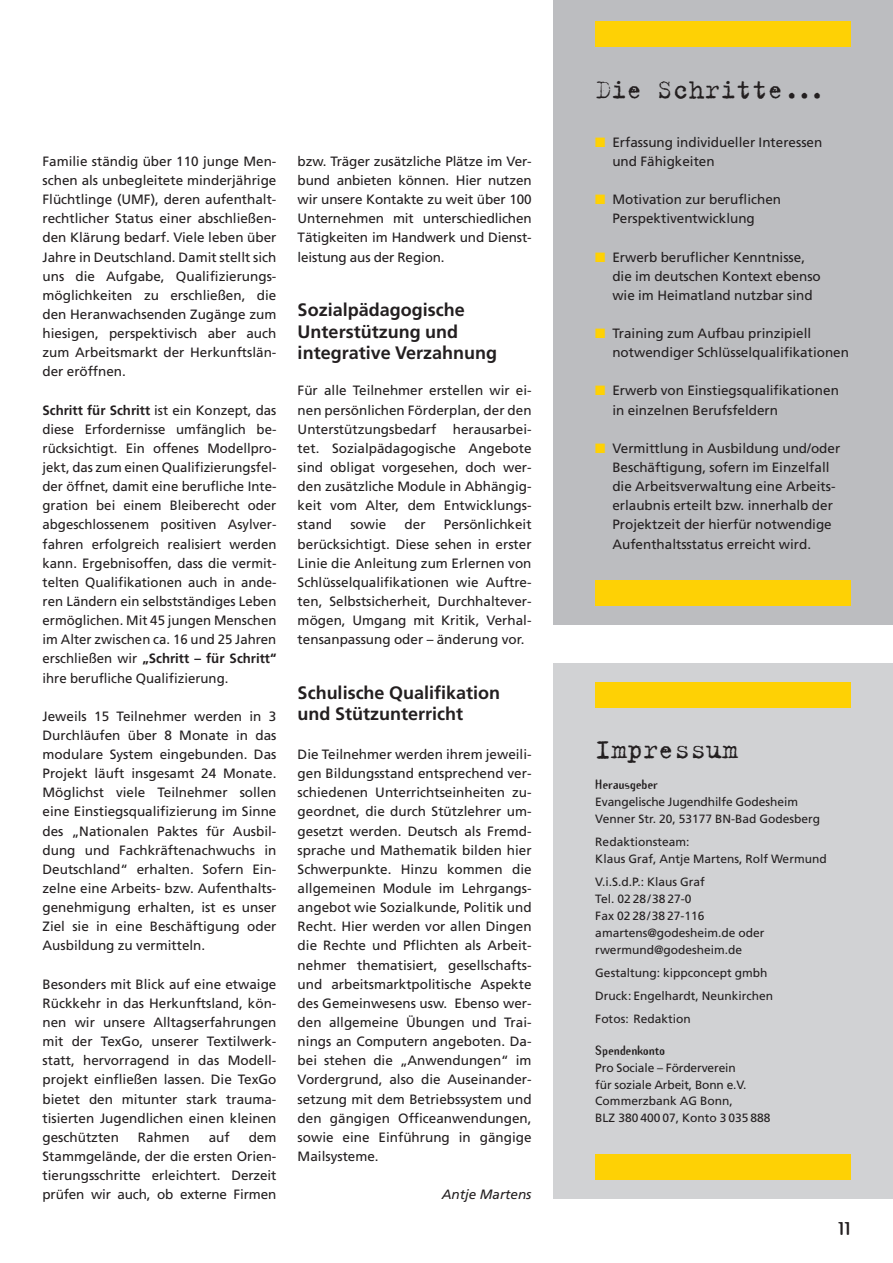
<style>
.page{position:relative;width:893px;height:1263px;background:#fff}
.page>*{position:absolute;margin:0;border:0;box-sizing:border-box;transform-origin:0 0}
.t1{font:30px "Trixie Text";color:#231f20;scale:.96 1}
.t2{font:700 18px/21.6px "Frutiger";color:#231f20}
.t3{font:700 18px "Template Gothic";color:#231f20}
.t4{font:13.5px/19.2px "Frutiger";color:#231f20;text-align:justify}
.t5{font:italic 13.5px "Frutiger";color:#231f20}
.t6{font:12px/16.8px "Frutiger";color:#231f20}
.t7{font:700 12px "Template Gothic";letter-spacing:-.01em;color:#231f20}
.s1{font-weight:700}
.s2{color:#fed105}
</style>
<div class="page">
<div style="left:553px;top:0;width:340px;height:625px;background:#bcbdc0"></div>
<div style="left:595px;top:21px;width:255px;height:26px;background:#fed105"></div>
<div style="left:595px;top:580px;width:255px;height:26px;background:#fed105"></div>
<div style="left:553px;top:663px;width:340px;height:536px;background:#d1d2d4"></div>
<div style="left:595px;top:682px;width:255px;height:26px;background:#fed105"></div>
<div style="left:595px;top:1154px;width:255px;height:26px;background:#fed105"></div>
<p class="t4" style="left:43px;top:153px;width:235px">Familie ständig über 110 junge Men&shy;schen als unbegleitete minderjährige Flüchtlinge (UMF), deren aufenthalt&shy;rechtlicher Status einer abschließen&shy;den Klärung bedarf. Viele leben über Jahre in Deutschland. Damit stellt sich uns die Aufgabe, Qualifizierungs&shy;möglichkeiten zu erschließen, die den Heranwachsenden Zugänge zum hiesigen, perspektivisch aber auch zum Arbeitsmarkt der Herkunftslän&shy;der eröffnen.</p>
<p class="t4" style="left:43px;top:401px;width:235px"><span class="s1">Schritt für Schritt</span> ist ein Konzept, das diese Erfordernisse umfänglich be&shy;rücksichtigt. Ein offenes Modellpro&shy;jekt, das zum einen Qualifizierungsfel&shy;der öffnet, damit eine berufliche Inte&shy;gration bei einem Bleiberecht oder abgeschlossenem positiven Asylver&shy;fahren erfolgreich realisiert werden kann. Ergebnisoffen, dass die vermit&shy;telten Qualifikationen auch in ande&shy;ren Ländern ein selbstständiges Leben ermöglichen. Mit 45 jungen Menschen im Alter zwischen ca. 16 und 25 Jahren erschließen wir <span class="s1">„Schritt – für Schritt“ </span>ihre berufliche Qualifizierung.</p>
<p class="t4" style="left:43px;top:707px;width:235px">Jeweils 15 Teilnehmer werden in 3<br>Durchläufen über 8 Monate in das modulare System eingebunden. Das Projekt läuft insgesamt 24 Monate.<br>Möglichst viele Teilnehmer sollen eine Einstiegsqualifizierung im Sinne des „Nationalen Paktes für Ausbil&shy;dung und Fachkräftenachwuchs in Deutschland“ erhalten. Sofern Ein&shy;zelne eine Arbeits- bzw. Aufenthalts&shy;genehmigung erhalten, ist es unser Ziel sie in eine Beschäftigung oder Ausbildung zu vermitteln.</p>
<p class="t4" style="left:43px;top:975px;width:235px">Besonders mit Blick auf eine etwaige Rückkehr in das Herkunftsland, kön&shy;nen wir unsere Alltagserfahrungen mit der TexGo, unserer Textilwerk&shy;statt, hervorragend in das Modell&shy;projekt einfließen lassen. Die TexGo bietet den mitunter stark trauma&shy;tisierten Jugendlichen einen kleinen geschützten</p>
<p class="t4" style="left:138px;top:1128px;width:53px">Rahmen</p>
<p class="t4" style="left:209px;top:1128px;width:23px">auf</p>
<p class="t4" style="left:43px;top:1128px;width:235px;text-indent:206px">dem Stammgelände, der die ersten Orien&shy;tierungsschritte erleichtert. Derzeit prüfen wir auch, ob externe Firmen</p>
<p class="t4" style="left:298px;top:153px;width:236px">bzw. Träger zusätzliche Plätze im Ver&shy;bund anbieten können. Hier nutzen wir unsere Kontakte zu weit über 100<br>Unternehmen mit unterschiedlichen Tätigkeiten im Handwerk und Dienst&shy;leistung aus der Region.</p>
<h2 class="t2" style="left:298px;top:300px;width:201px">Sozialpädagogische<br>Unterstützung und integrative Verzahnung</h2>
<p class="t4" style="left:298px;top:382px;width:235px">Für alle Teilnehmer erstellen wir ei&shy;nen persönlichen Förderplan, der den Unterstützungsbedarf herausarbei&shy;tet. Sozialpädagogische Angebote sind obligat vorgesehen, doch wer&shy;den zusätzliche Module in Abhängig&shy;keit vom Alter, dem Entwicklungs&shy;stand</p>
<p class="t4" style="left:298px;top:516px;width:235px;text-indent:146px">Persönlichkeit berücksichtigt. Diese sehen in erster Linie die Anleitung zum Erlernen von Schlüsselqualifikationen wie Auftre&shy;ten, Selbstsicherheit, Durchhaltever&shy;mögen, Umgang mit Kritik, Verhal&shy;tensanpassung oder – änderung vor.</p>
<h2 class="t2" style="left:298px;top:683px;width:204px">Schulische Qualifikation und Stützunterricht</h2>
<p class="t4" style="left:298px;top:746px;width:235px">Die Teilnehmer werden ihrem jeweili&shy;gen Bildungsstand entsprechend ver&shy;schiedenen Unterrichtseinheiten zu&shy;geordnet, die durch Stützlehrer um&shy;gesetzt werden. Deutsch als Fremd&shy;sprache und Mathematik bilden hier Schwerpunkte. Hinzu kommen die allgemeinen Module im Lehrgangs&shy;angebot wie Sozialkunde, Politik und Recht. Hier werden vor allen Dingen die Rechte und Pflichten als Arbeit&shy;nehmer thematisiert, gesellschafts&shy;und arbeitsmarktpolitische Aspekte des Gemeinwesens usw. Ebenso wer&shy;den allgemeine Übungen und Trai&shy;nings an Computern angeboten. Da&shy;bei stehen die „Anwendungen“ im Vordergrund, also die Auseinander&shy;setzung mit dem Betriebssystem und den gängigen Officeanwendungen, sowie eine Einführung in gängige Mailsysteme.</p>
<p class="t5" style="left:442px;top:1189px;width:91px">Antje Martens</p>
<p class="t4" style="left:350px;top:516px;width:38px">sowie</p>
<p class="t4" style="left:405px;top:516px;width:23px">der</p>
<h1 class="t1" style="left:595px;top:71px;width:241px">Die Schritte...</h1>
<p class="t4" style="left:612px;top:133px;width:212px;text-indent:-17px"><span class="s2">■</span> Erfassung individueller Interessen und Fähigkeiten</p>
<p class="t4" style="left:612px;top:191px;width:170px;text-indent:-17px"><span class="s2">■</span> Motivation zur beruflichen<br>Perspektiventwicklung</p>
<p class="t4" style="left:612px;top:248px;width:210px;text-align:left;text-indent:-17px"><span class="s2">■</span> Erwerb beruflicher Kenntnisse, die im deutschen Kontext ebenso wie im Heimatland nutzbar sind</p>
<p class="t4" style="left:612px;top:325px;width:238px;text-indent:-17px"><span class="s2">■</span> Training zum Aufbau prinzipiell notwendiger Schlüsselqualifikationen</p>
<p class="t4" style="left:612px;top:382px;width:228px;text-indent:-17px"><span class="s2">■</span> Erwerb von Einstiegsqualifikationen in einzelnen Berufsfeldern</p>
<p class="t4" style="left:612px;top:440px;width:229px;text-align:left;text-indent:-17px"><span class="s2">■</span> Vermittlung in Ausbildung und/oder Beschäftigung, sofern im Einzelfall die Arbeitsverwaltung eine Arbeits&shy;erlaubnis erteilt bzw. innerhalb der Projektzeit der hierfür notwendige Aufenthaltsstatus erreicht wird.</p>
<h1 class="t1" style="left:595px;top:730px;width:150px">Impressum</h1>
<p class="t7" style="left:595px;top:778px;width:64px">Herausgeber</p>
<p class="t6" style="left:595px;top:794px;width:226px">Evangelische Jugendhilfe Godesheim<br>Venner Str. 20, 53177 BN-Bad Godesberg</p>
<p class="t6" style="left:595px;top:834px;width:233px">Redaktionsteam:<br>Klaus Graf, Antje Martens, Rolf Wermund</p>
<p class="t6" style="left:595px;top:874px;width:171px">V.i.S.d.P.: Klaus Graf<br>Tel. 02 28/38 27-0<br>Fax 02 28/38 27-116 amartens@godesheim.de oder rwermund@godesheim.de</p>
<p class="t6" style="left:595px;top:962px;width:179px;line-height:23.1px">Gestaltung: kippconcept gmbh<br>Druck: Engelhardt, Neunkirchen<br>Fotos: Redaktion</p>
<p class="t7" style="left:595px;top:1043px;width:71px">Spendenkonto</p>
<p class="t6" style="left:595px;top:1060px;width:177px">Pro Sociale – Förderverein<br>für soziale Arbeit, Bonn e.V.<br>Commerzbank AG Bonn,<br>BLZ 380 400 07, Konto 3 035 888</p>
<h2 class="t3" style="left:838px;top:1218px;width:14px">11</h2>
</div>
